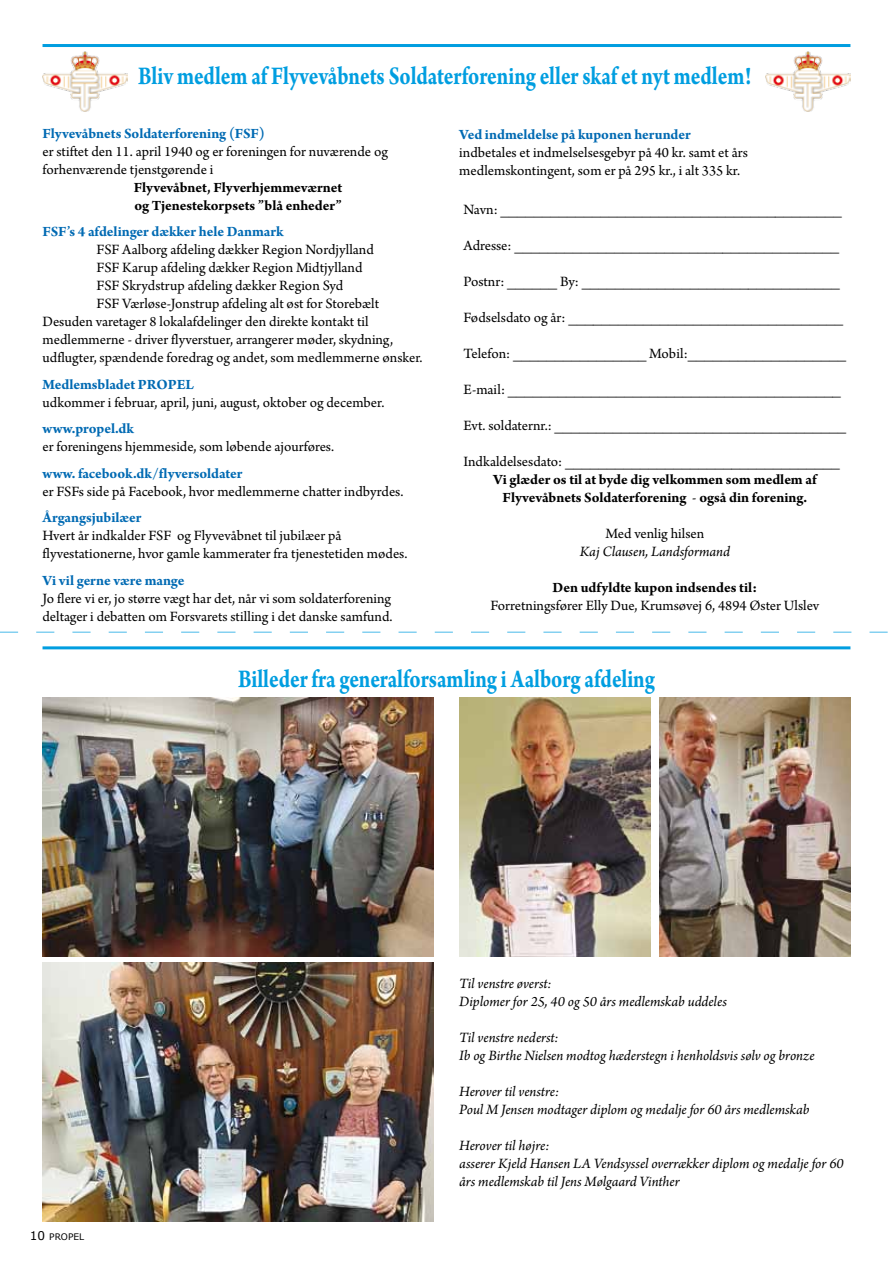
<style>
.page{position:relative;width:893px;height:1263px;background:#fff}
.page>*{position:absolute;margin:0;border:0;box-sizing:border-box;transform-origin:0 0}
.t1{font:700 27px "Arno Pro";letter-spacing:-.005em;color:#009ee0;scale:.8 1}
.t2{font:15px/18px "Arno Pro";letter-spacing:-.005em;color:#000}
.t3{font:italic 15px/18px "Arno Pro";letter-spacing:-.005em;color:#000}
.t4{font:700 15px "Arno Pro";letter-spacing:-.005em;color:#006ab3}
.t5{font:700 15px/18px "Arno Pro";letter-spacing:-.005em;color:#000}
.t6{font:9px "Verdana";color:#000}
.s1{font-weight:400}
.s2{font-size:12px}
</style>
<div class="page">
<svg style="left:0;top:631px;width:888px;height:2px"></svg>
<hr style="left:43px;top:646px;width:807px;height:3px;background:#009ee0">
<hr style="left:43px;top:44px;width:807px;height:3px;background:#009ee0">
<img style="left:43px;top:51px;width:85px;height:61px">
<img style="left:765px;top:51px;width:85px;height:61px">
<img style="left:42px;top:697px;width:392px;height:260px">
<img style="left:43px;top:962px;width:391px;height:259px">
<img style="left:659px;top:697px;width:191px;height:260px">
<img style="left:459px;top:697px;width:191px;height:260px">
<h1 class="t1" style="left:138px;top:60px;width:768px">Bliv medlem af Flyvevåbnets Soldaterforening eller skaf et nyt medlem!</h1>
<p class="t4" style="left:43px;top:125px;width:224px">Flyvevåbnets Soldaterforening (FSF)</p>
<p class="t2" style="left:43px;top:143px;width:347px">er stiftet den 11. april 1940 og er foreningen for nuværende og forhenværende tjenstgørende i</p>
<p class="t5" style="left:134px;top:179px;width:210px">Flyvevåbnet, Flyverhjemmeværnet og Tjenestekorpsets ”blå enheder”</p>
<p class="t4" style="left:43px;top:223px;width:243px">FSF’s 4 afdelinger dækker hele Danmark</p>
<p class="t2" style="left:97px;top:242px;width:279px">FSF Aalborg afdeling dækker Region Nordjylland</p>
<p class="t2" style="left:97px;top:260px;width:267px">FSF Karup afdeling dækker Region Midtjylland</p>
<p class="t2" style="left:97px;top:278px;width:248px">FSF Skrydstrup afdeling dækker Region Syd</p>
<p class="t2" style="left:97px;top:296px;width:284px">FSF Værløse-Jonstrup afdeling alt øst for Storebælt</p>
<p class="t2" style="left:43px;top:314px;width:328px">Desuden varetager 8 lokalafdelinger den direkte kontakt til</p>
<p class="t2" style="left:43px;top:332px;width:352px">medlemmerne - driver flyverstuer, arrangerer møder, skydning,</p>
<p class="t2" style="left:43px;top:350px;width:382px">udflugter, spændende foredrag og andet, som medlemmerne ønsker.</p>
<p class="t4" style="left:43px;top:376px;width:153px">Medlemsbladet PROPEL</p>
<p class="t2" style="left:43px;top:394px;width:343px">udkommer i februar, april, juni, august, oktober og december.</p>
<p class="t4" style="left:43px;top:420px;width:93px">www.propel.dk</p>
<p class="t2" style="left:43px;top:439px;width:293px">er foreningens hjemmeside, som løbende ajourføres.</p>
<p class="t4" style="left:43px;top:465px;width:201px">www. facebook.dk/flyversoldater</p>
<p class="t2" style="left:43px;top:483px;width:362px">er FSFs side på Facebook, hvor medlemmerne chatter indbyrdes.</p>
<p class="t4" style="left:43px;top:509px;width:101px">Årgangsjubilæer</p>
<p class="t2" style="left:43px;top:528px;width:366px">Hvert år indkalder FSF og Flyvevåbnet til jubilæer på flyvestationerne, hvor gamle kammerater fra tjenestetiden mødes.</p>
<p class="t4" style="left:43px;top:572px;width:144px">Vi vil gerne være mange</p>
<p class="t2" style="left:43px;top:590px;width:352px">Jo flere vi er, jo større vægt har det, når vi som soldaterforening deltager i debatten om Forsvarets stilling i det danske samfund.</p>
<p class="t4" style="left:459px;top:126px;width:233px">Ved indmeldelse på kuponen herunder</p>
<p class="t2" style="left:459px;top:144px;width:290px">indbetales et indmelselsesgebyr på 40 kr. samt et års medlemskontingent, som er på 295 kr., i alt 335 kr.</p>
<p class="t2" style="left:463px;top:202px;width:380px">Navn: _________________________________________</p>
<p class="t2" style="left:463px;top:238px;width:377px">Adresse: _______________________________________</p>
<p class="t2" style="left:463px;top:274px;width:378px">Postnr: ______ By: _______________________________</p>
<p class="t2" style="left:463px;top:310px;width:381px">Fødselsdato og år: _________________________________</p>
<p class="t2" style="left:463px;top:346px;width:384px">Telefon: ________________ Mobil:___________________</p>
<p class="t2" style="left:463px;top:382px;width:379px">E-mail: ________________________________________</p>
<p class="t2" style="left:463px;top:418px;width:384px">Evt. soldaternr.: ___________________________________</p>
<p class="t2" style="left:463px;top:454px;width:378px">Indkaldelsesdato: _________________________________</p>
<p class="t5" style="left:493px;top:472px;width:325px;text-align:center">Vi glæder os til at byde dig velkommen som medlem af<br>Flyvevåbnets Soldaterforening <span class="s1">-</span> også din forening.</p>
<p class="t2" style="left:605px;top:526px;width:100px">Med venlig hilsen</p>
<p class="t3" style="left:580px;top:544px;width:152px">Kaj Clausen, Landsformand</p>
<p class="t5" style="left:553px;top:580px;width:206px">Den udfyldte kupon indsendes til:</p>
<p class="t2" style="left:490px;top:598px;width:330px">Forretningsfører Elly Due, Krumsøvej 6, 4894 Øster Ulslev</p>
<h1 class="t1" style="left:238px;top:664px;width:523px">Billeder fra generalforsamling i Aalborg afdeling</h1>
<p class="t6" style="left:30px;top:1230px;width:56px"><span class="s2">10</span> PROPEL</p>
<p class="t3" style="left:459px;top:975px;width:269px">Til venstre øverst:<br>Diplomer for 25, 40 og 50 års medlemskab uddeles</p>
<p class="t3" style="left:459px;top:1029px;width:357px">Til venstre nederst:<br>Ib og Birthe Nielsen modtog hæderstegn i henholdsvis sølv og bronze</p>
<p class="t3" style="left:459px;top:1083px;width:352px">Herover til venstre:<br>Poul M Jensen modtager diplom og medalje for 60 års medlemskab</p>
<p class="t3" style="left:459px;top:1137px;width:386px">Herover til højre:<br>asserer Kjeld Hansen LA Vendsyssel overrækker diplom og medalje for 60 års medlemskab til Jens Mølgaard Vinther</p>
</div>
